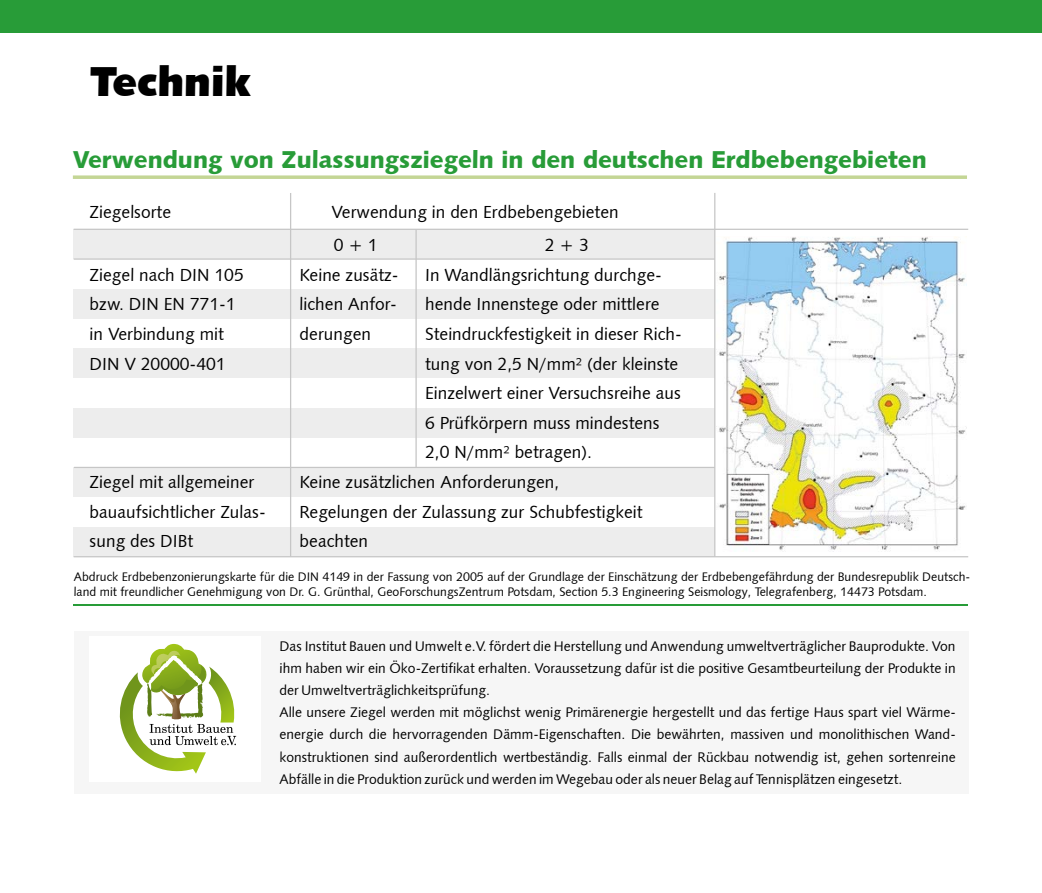
<style>
.page{position:relative;width:1042px;height:893px;background:#fff}
.page>*{position:absolute;margin:0;border:0;box-sizing:border-box;transform-origin:0 0}
.t1{font:42px "Humanist 531 BT Ultra Black A";letter-spacing:.005em;color:#000;scale:.96 1}
.t2{font:24.5px "Humanist 531 BT Black A";color:#289c38}
.t3{font:17.5px/29.6px "Humanist 531 BT Roman A";color:#000}
.t4{font:15.75px "Humanist 531 BT Roman A";color:#000}
.t5{font:14px/22.2px "Humanist 531 BT Roman A";color:#000}
.t6{font:12.42px/15px "Humanist 531 BT Roman A";color:#000}
</style>
<div class="page">
<div style="left:74px;top:631px;width:894px;height:163px;background:#f6f6f6"></div>
<div style="left:74px;top:229px;width:894px;height:30px;background:#ededed"></div>
<div style="left:74px;top:289px;width:894px;height:30px;background:#ededed"></div>
<div style="left:74px;top:348px;width:894px;height:30px;background:#ededed"></div>
<div style="left:74px;top:408px;width:894px;height:30px;background:#ededed"></div>
<div style="left:74px;top:467px;width:894px;height:30px;background:#ededed"></div>
<div style="left:74px;top:527px;width:894px;height:30px;background:#ededed"></div>
<hr style="left:74px;top:258px;width:894px;height:2px;background:#c6c6c6">
<hr style="left:74px;top:467px;width:894px;height:1px;background:#c6c6c6">
<hr style="left:290px;top:193px;width:1px;height:364px;background:#c6c6c6">
<hr style="left:415px;top:229px;width:2px;height:238px;background:#c6c6c6">
<div style="left:715px;top:229px;width:253px;height:330px;background:#fff"></div>
<img style="left:716px;top:237px;width:251px;height:315px">
<hr style="left:714px;top:193px;width:1px;height:364px;background:#c6c6c6">
<hr style="left:74px;top:229px;width:894px;height:1px;background:#c6c6c6">
<hr style="left:74px;top:604px;width:894px;height:2px;background:#289c38">
<hr style="left:74px;top:556px;width:894px;height:1px;background:#c6c6c6">
<svg style="left:73px;top:175px;width:894px;height:4px;background:#cbdaa2"></svg>
<div style="left:90px;top:636px;width:171px;height:145px;background:#fff"></div>
<svg style="left:119px;top:647px;width:117px;height:127px"></svg>
<div style="left:0;top:0;width:1042px;height:33px;background:#289c38"></div>
<h1 class="t1" style="left:90px;top:55px;width:169px">Technik</h1>
<p class="t4" style="left:129px;top:69px;width:32px">0,39</p>
<h2 class="t2" style="left:73px;top:144px;width:855px">Verwendung von Zulassungsziegeln in den deutschen Erdbebengebieten</h2>
<p class="t3" style="left:90px;top:197px;width:83px">Ziegelsorte</p>
<p class="t3" style="left:332px;top:195px;width:289px;line-height:32.6px">Verwendung in den Erdbebengebieten<br>0 + 1</p>
<p class="t3" style="left:90px;top:259px;width:156px">Ziegel nach DIN 105 bzw. DIN EN 771-1 in Verbindung mit<br>DIN V 20000-401</p>
<p class="t3" style="left:545px;top:230px;width:45px">2 + 3</p>
<p class="t3" style="left:425px;top:259px;width:258px">In Wandlängsrichtung durchge&shy;hende Innenstege oder mittlere<br>Steindruckfestigkeit in dieser Rich&shy;tung von 2,5 N/mm² (der kleinste<br>Einzelwert einer Versuchsreihe aus<br>6 Prüfkörpern muss mindestens<br>2,0 N/mm² betragen).</p>
<p class="t3" style="left:300px;top:259px;width:101px;text-align:justify">Keine zusätz&shy;lichen Anfor&shy;derungen</p>
<p class="t3" style="left:90px;top:467px;width:178px">Ziegel mit allgemeiner bauaufsichtlicher Zulas&shy;sung des DIBt</p>
<p class="t3" style="left:300px;top:467px;width:344px">Keine zusätzlichen Anforderungen,<br>Regelungen der Zulassung zur Schubfestigkeit beachten</p>
<p class="t6" style="left:74px;top:569px;width:898px">Abdruck Erdbebenzonierungskarte für die DIN 4149 in der Fassung von 2005 auf der Grundlage der Einschätzung der Erdbebengefährdung der Bundesrepublik Deutsch&shy;land mit freundlicher Genehmigung von Dr. G. Grünthal, GeoForschungsZentrum Potsdam, Section 5.3 Engineering Seismology, Telegrafenberg, 14473 Potsdam.</p>
<p class="t5" style="left:279px;top:634px;width:678px">Das Institut Bauen und Umwelt e.V. fördert die Herstellung und Anwendung umweltverträglicher Bauprodukte. Von ihm haben wir ein Öko-Zertifikat erhalten. Voraussetzung dafür ist die positive Gesamtbeurteilung der Produkte in der Umweltverträglichkeitsprüfung.<br>Alle unsere Ziegel werden mit möglichst wenig Primärenergie hergestellt und das fertige Haus spart viel Wärme&shy;energie durch die hervorragenden Dämm-Eigenschaften. Die bewährten, massiven und monolithischen Wand&shy;konstruktionen sind außerordentlich wertbeständig. Falls einmal der Rückbau notwendig ist, gehen sortenreine Abfälle in die Produktion zurück und werden im Wegebau oder als neuer Belag auf Tennisplätzen eingesetzt.</p>
</div>
